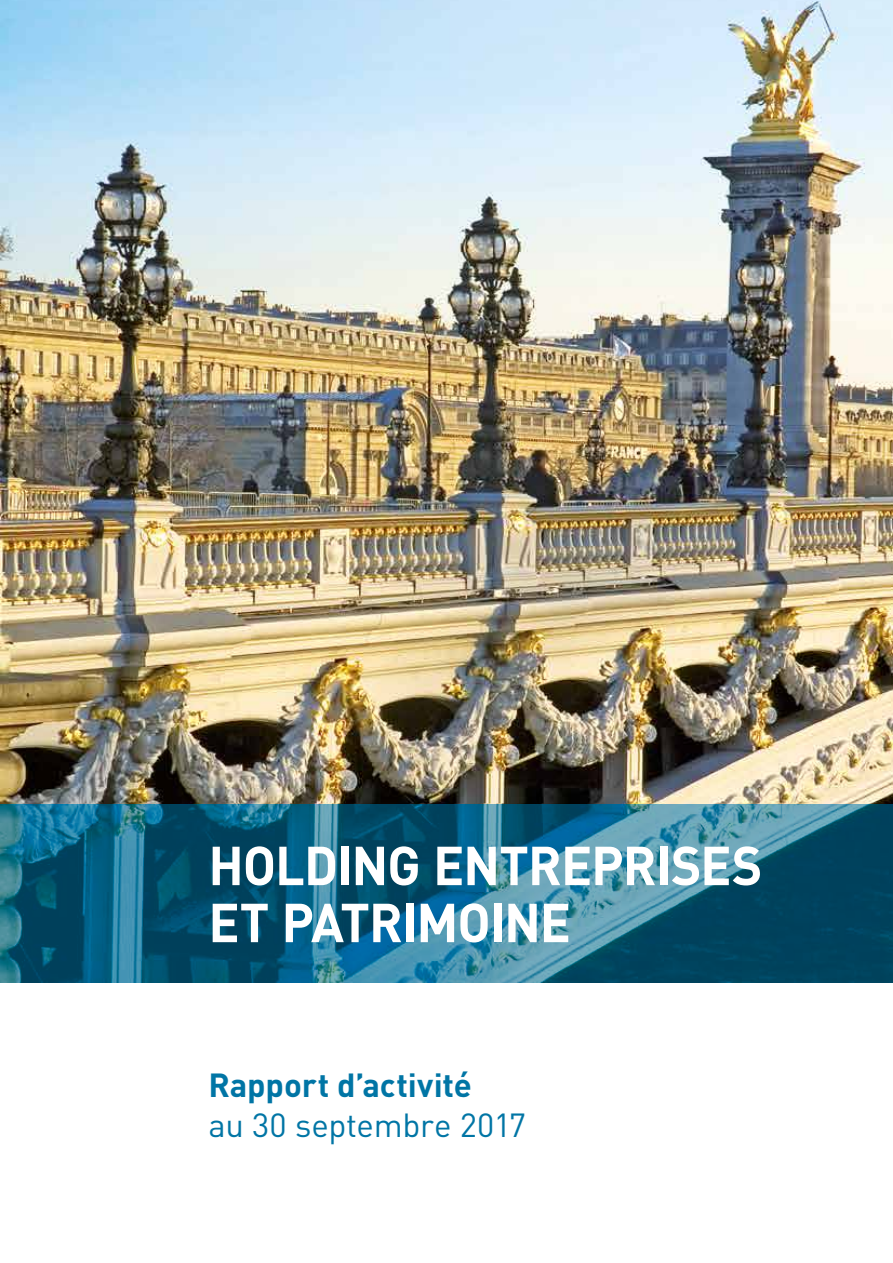
<style>
.page{position:relative;width:893px;height:1263px;background:#fff}
.page>*{position:absolute;margin:0;border:0;box-sizing:border-box;transform-origin:0 0}
.t1{font:700 54px/57px "DIN Pro";letter-spacing:-.02em;color:#fff;scale:.96 1}
.t2{font:700 33px "DIN Pro";letter-spacing:-.005em;color:#0075a5}
.t3{font:33px "DIN Pro";letter-spacing:-.01em;color:#0075a5}
</style>
<div class="page">
<img style="left:0;top:0;width:893px;height:804px">
<svg style="left:0;top:804px;width:893px;height:178px;background:#1b6582"></svg>
<p class="t1" style="left:208px;top:831px;width:579px">HOLDING ENTREPRISES<br>ET PATRIMOINE</p>
<p class="t2" style="left:208px;top:1058px;width:265px">Rapport d’activité</p>
<p class="t3" style="left:208px;top:1099px;width:319px">au 30 septembre 2017</p>
</div>
